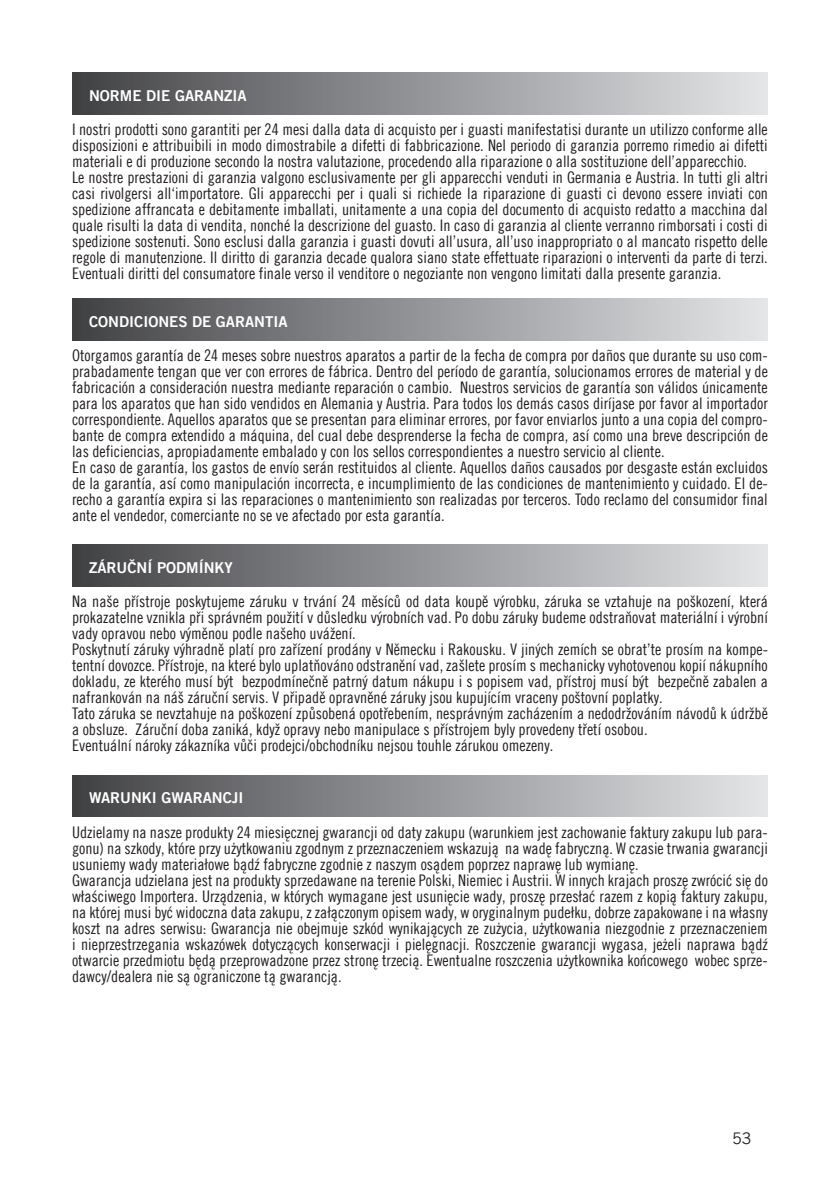
<style>
.page{position:relative;width:840px;height:1191px;background:#fff}
.page>*{position:absolute;margin:0;border:0;box-sizing:border-box;transform-origin:0 0}
.t1{font:16px/16px "Trade Gothic LT Com Cn 18";color:#231f20}
.t2{font:16px "Trade Gothic LT Com";color:#231f20}
.t3{font:15px "Trade Gothic LT Com Bd 2";color:#fff}
</style>
<div class="page">
<div style="left:72px;top:299px;width:695px;height:41px;background:linear-gradient(to right,#424346,#e4e5e8)"></div>
<div style="left:72px;top:544px;width:695px;height:42px;background:linear-gradient(to right,#424346,#e4e5e8)"></div>
<div style="left:72px;top:73px;width:695px;height:41px;background:linear-gradient(to right,#424346,#e4e5e8)"></div>
<div style="left:72px;top:775px;width:695px;height:41px;background:linear-gradient(to right,#424346,#e4e5e8)"></div>
<p class="t3" style="left:89px;top:86px;width:159px">NORME DIE GARANZIA</p>
<p class="t1" style="left:72px;top:121px;width:697px">I nostri prodotti sono garantiti per 24 mesi dalla data di acquisto per i guasti manifestatisi durante un utilizzo conforme alle disposizioni e attribuibili in modo dimostrabile a difetti di fabbricazione. Nel periodo di garanzia porremo rimedio ai difetti materiali e di produzione secondo la nostra valutazione, procedendo alla riparazione o alla sostituzione dell’apparecchio.<br>Le nostre prestazioni di garanzia valgono esclusivamente per gli apparecchi venduti in Germania e Austria. In tutti gli altri casi rivolgersi all‘importatore. Gli apparecchi per i quali si richiede la riparazione di guasti ci devono essere inviati con spedizione affrancata e debitamente imballati, unitamente a una copia del documento di acquisto redatto a macchina dal quale risulti la data di vendita, nonché la descrizione del guasto. In caso di garanzia al cliente verranno rimborsati i costi di spedizione sostenuti. Sono esclusi dalla garanzia i guasti dovuti all’usura, all’uso inappropriato o al mancato rispetto delle regole di manutenzione. Il diritto di garanzia decade qualora siano state effettuate riparazioni o interventi da parte di terzi.<br>Eventuali diritti del consumatore finale verso il venditore o negoziante non vengono limitati dalla presente garanzia.</p>
<p class="t3" style="left:89px;top:312px;width:11px">COND</p>
<p class="t3" style="left:129px;top:312px;width:30px">ICIONES</p>
<p class="t3" style="left:192px;top:312px;width:97px">DE GARANTIA</p>
<p class="t1" style="left:72px;top:347px;width:697px">Otorgamos garantía de 24 meses sobre nuestros aparatos a partir de la fecha de compra por daños que durante su uso com&shy;prabadamente tengan que ver con errores de fábrica. Dentro del período de garantía, solucionamos errores de material y de fabricación a consideración nuestra mediante reparación o cambio. Nuestros servicios de garantía son válidos únicamente para los aparatos que han sido vendidos en Alemania y Austria. Para todos los demás casos diríjase por favor al importador correspondiente. Aquellos aparatos que se presentan para eliminar errores, por favor enviarlos junto a una copia del compro&shy;bante de compra extendido a máquina, del cual debe desprenderse la fecha de compra, así como una breve descripción de las deficiencias, apropiadamente embalado y con los sellos correspondientes a nuestro servicio al cliente.<br>En caso de garantía, los gastos de envío serán restituidos al cliente. Aquellos daños causados por desgaste están excluidos de la garantía, así como manipulación incorrecta, e incumplimiento de las condiciones de mantenimiento y cuidado. El de&shy;recho a garantía expira si las reparaciones o mantenimiento son realizadas por terceros. Todo reclamo del consumidor final ante el vendedor, comerciante no se ve afectado por esta garantía.</p>
<p class="t3" style="left:89px;top:558px;width:145px">ZÁRUČNÍ PODM ÍNKY</p>
<p class="t1" style="left:72px;top:593px;width:697px">Na naše přístroje poskytujeme záruku v trvání 24 měsíců od data koupě výrobku, záruka se vztahuje na poškození, která prokazatelne vznikla při správném použití v důsledku výrobních vad. Po dobu záruky budeme odstraňovat materiální i výrobní vady opravou nebo výměnou podle našeho uvážení.<br>Poskytnutí záruky výhradně platí pro zařízení prodány v Německu i Rakousku. V jiných zemích se obrat’te prosím na kompe&shy;tentní dovozce. Přístroje, na které bylo uplatňováno odstranění vad, zašlete prosím s mechanicky vyhotovenou kopií nákupního dokladu, ze kterého musí být bezpodmínečně patrný datum nákupu i s popisem vad, přístroj musí být bezpečně zabalen a nafrankován na náš záruční servis. V připadě opravněné záruky jsou kupujícím vraceny poštovní poplatky.<br>Tato záruka se nevztahuje na poškození způsobená opotřebením, nesprávným zacházením a nedodržováním návodů k údržbě a obsluze. Záruční doba zaniká, když opravy nebo manipulace s přístrojem byly provedeny třetí osobou.<br>Eventuální nároky zákazníka vůči prodejci/obchodníku nejsou touhle zárukou omezeny.</p>
<p class="t3" style="left:89px;top:788px;width:43px">WARUNK</p>
<p class="t3" style="left:152px;top:788px;width:93px">I GWARANCJI</p>
<p class="t1" style="left:72px;top:823px;width:697px">Udzielamy na nasze produkty 24 miesięcznej gwarancji od daty zakupu (warunkiem jest zachowanie faktury zakupu lub para&shy;gonu) na szkody, które przy użytkowaniu zgodnym z przeznaczeniem wskazują na wadę fabryczną. W czasie trwania gwarancji usuniemy wady materiałowe bądź fabryczne zgodnie z naszym osądem poprzez naprawę lub wymianę.<br>Gwarancja udzielana jest na produkty sprzedawane na terenie Polski, Niemiec i Austrii. W innych krajach proszę zwrócić się do właściwego Importera. Urządzenia, w których wymagane jest usunięcie wady, proszę przesłać razem z kopią faktury zakupu, na której musi być widoczna data zakupu, z załączonym opisem wady, w oryginalnym pudełku, dobrze zapakowane i na własny koszt na adres serwisu: Gwarancja nie obejmuje szkód wynikających ze zużycia, użytkowania niezgodnie z przeznaczeniem i nieprzestrzegania wskazówek dotyczących konserwacji i pielęgnacji. Roszczenie gwarancji wygasa, jeżeli naprawa bądź otwarcie przedmiotu będą przeprowadzone przez stronę trzecią. Ewentualne roszczenia użytkownika końcowego wobec sprze&shy;dawcy/dealera nie są ograniczone tą gwarancją.</p>
<p class="t2" style="left:731px;top:1128px;width:21px">53</p>
</div>
